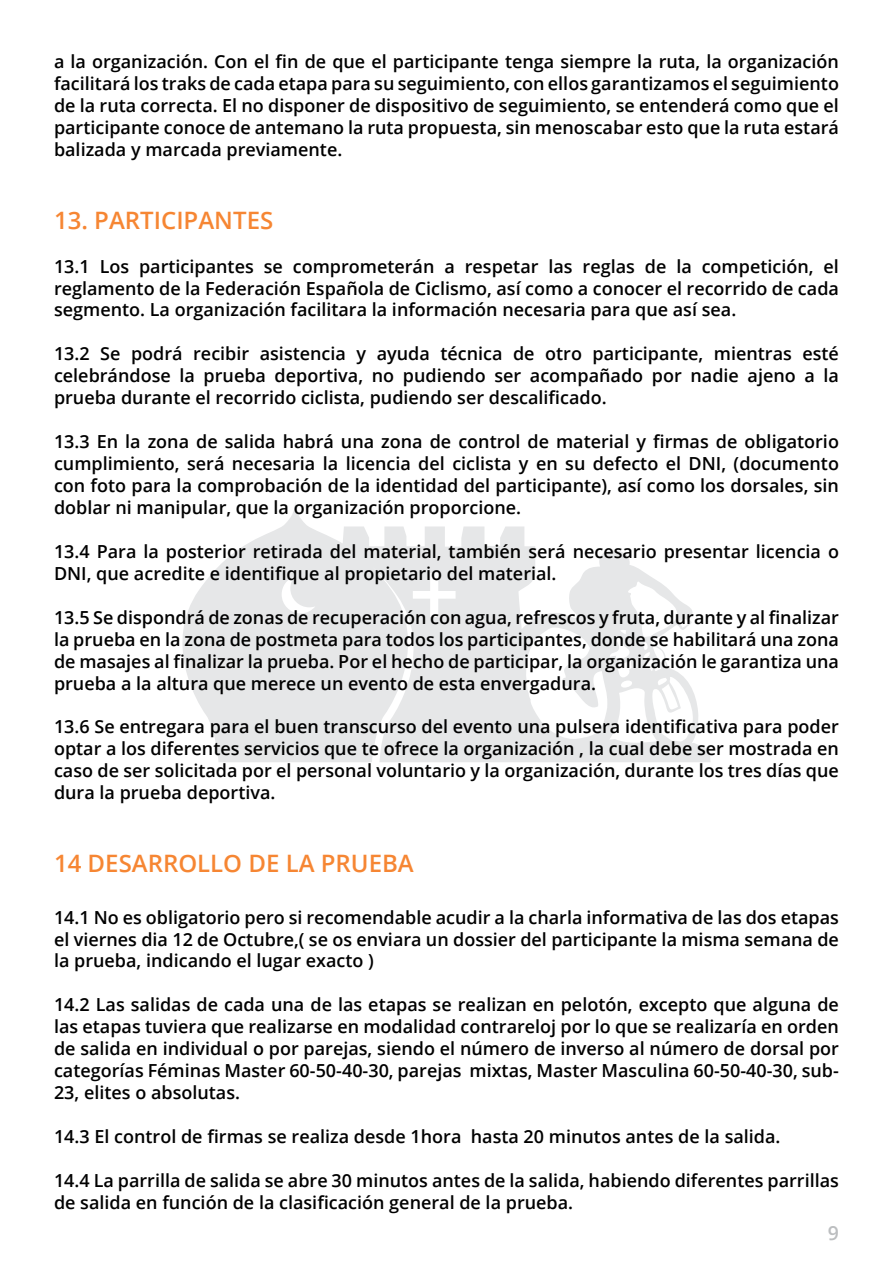
<style>
.page{position:relative;width:893px;height:1263px;background:#fff}
.page>*{position:absolute;margin:0;border:0;box-sizing:border-box;transform-origin:0 0}
.t1{font:600 24px "Open Sans";color:#f68633}
.t2{font:600 19.5px "Open Sans";color:#bcbec0}
.t3{font:600 18px/21.9px "Open Sans";color:#000;text-align:justify}
</style>
<div class="page">
<svg style="left:182px;top:503px;width:528px;height:259px;fill:#e6e7e8"></svg>
<p class="t3" style="left:54px;top:50px;width:786px">a la organización. Con el fin de que el participante tenga siempre la ruta, la organización facilitará los traks de cada etapa para su seguimiento, con ellos garantizamos el seguimiento de la ruta correcta. El no disponer de dispositivo de seguimiento, se entenderá como que el participante conoce de antemano la ruta propuesta, sin menoscabar esto que la ruta estará balizada y marcada previamente.</p>
<h1 class="t1" style="left:54px;top:203px;width:221px">13. PARTICIPANTES</h1>
<p class="t3" style="left:54px;top:255px;width:786px">13.1 Los participantes se comprometerán a respetar las reglas de la competición, el reglamento de la Federación Española de Ciclismo, así como a conocer el recorrido de cada segmento. La organización facilitara la información necesaria para que así sea.</p>
<p class="t3" style="left:54px;top:342px;width:786px">13.2 Se podrá recibir asistencia y ayuda técnica de otro participante, mientras esté celebrándose la prueba deportiva, no pudiendo ser acompañado por nadie ajeno a la prueba durante el recorrido ciclista, pudiendo ser descalificado.</p>
<p class="t3" style="left:54px;top:430px;width:786px">13.3 En la zona de salida habrá una zona de control de material y firmas de obligatorio cumplimiento, será necesaria la licencia del ciclista y en su defecto el DNI, (documento con foto para la comprobación de la identidad del participante), así como los dorsales, sin doblar ni manipular, que la organización proporcione.</p>
<p class="t3" style="left:54px;top:540px;width:786px">13.4 Para la posterior retirada del material, también será necesario presentar licencia o<br>DNI, que acredite e identifique al propietario del material.</p>
<p class="t3" style="left:54px;top:606px;width:786px">13.5 Se dispondrá de zonas de recuperación con agua, refrescos y fruta, durante y al finalizar la prueba en la zona de postmeta para todos los participantes, donde se habilitará una zona de masajes al finalizar la prueba. Por el hecho de participar, la organización le garantiza una prueba a la altura que merece un evento de esta envergadura.</p>
<p class="t3" style="left:54px;top:716px;width:786px">13.6 Se entregara para el buen transcurso del evento una pulsera identificativa para poder optar a los diferentes servicios que te ofrece la organización , la cual debe ser mostrada en caso de ser solicitada por el personal voluntario y la organización, durante los tres días que dura la prueba deportiva.</p>
<h1 class="t1" style="left:54px;top:847px;width:361px">14 DESARROLLO DE LA PRUEBA</h1>
<p class="t3" style="left:54px;top:906px;width:786px">14.1 No es obligatorio pero si recomendable acudir a la charla informativa de las dos etapas el viernes dia 12 de Octubre,( se os enviara un dossier del participante la misma semana de la prueba, indicando el lugar exacto )</p>
<p class="t3" style="left:54px;top:993px;width:786px">14.2 Las salidas de cada una de las etapas se realizan en pelotón, excepto que alguna de las etapas tuviera que realizarse en modalidad contrareloj por lo que se realizaría en orden de salida en individual o por parejas, siendo el número de inverso al número de dorsal por categorías Féminas Master 60-50-40-30, parejas mixtas, Master Masculina 60-50-40-30, sub-23, elites o absolutas.</p>
<p class="t3" style="left:54px;top:1125px;width:728px">14.3 El control de firmas se realiza desde 1hora hasta 20 minutos antes de la salida.</p>
<p class="t3" style="left:54px;top:1169px;width:786px">14.4 La parrilla de salida se abre 30 minutos antes de la salida, habiendo diferentes parrillas de salida en función de la clasificación general de la prueba.</p>
<p class="t2" style="left:828px;top:1219px;width:13px">9</p>
</div>
